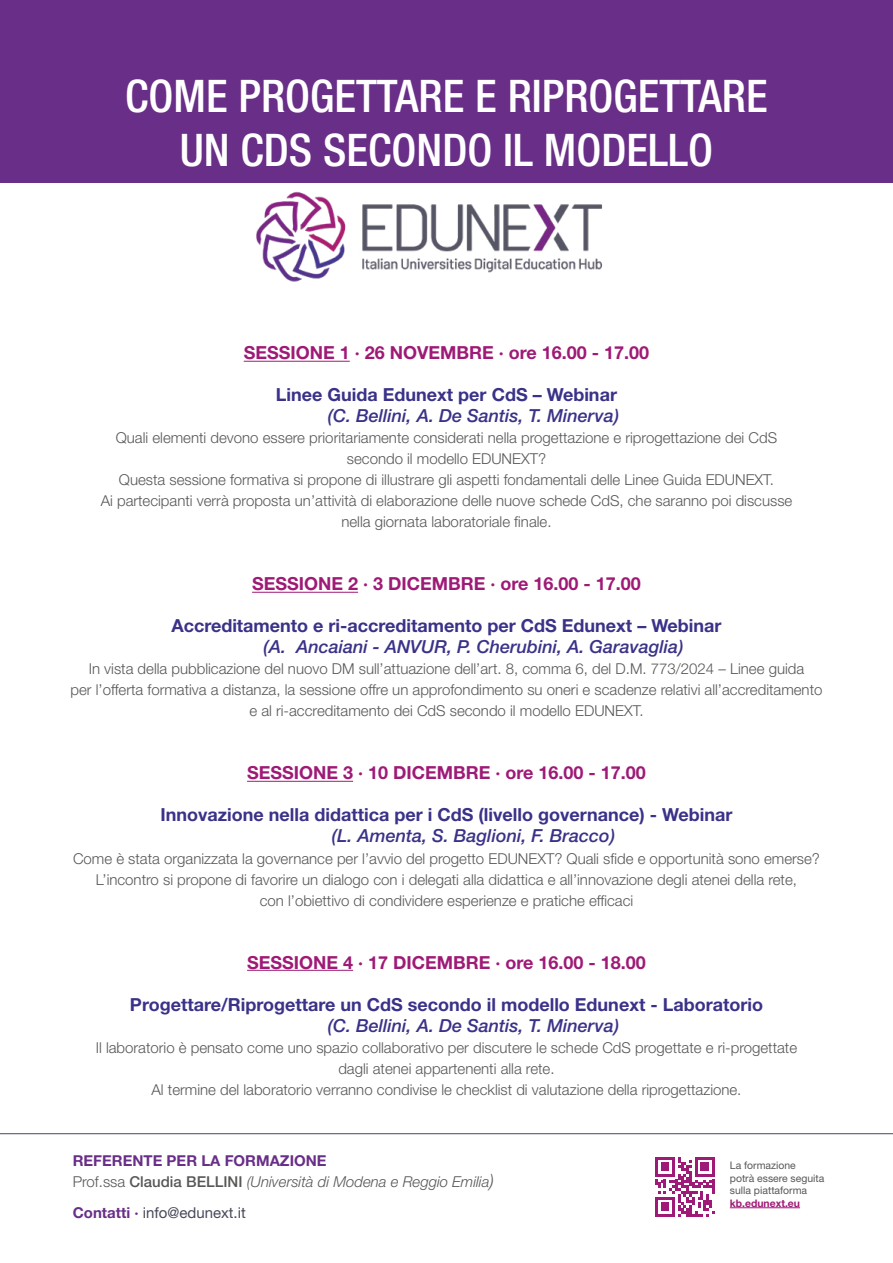
<style>
.page{position:relative;width:893px;height:1263px;background:#fff}
.page>*{position:absolute;margin:0;border:0;box-sizing:border-box;transform-origin:0 0}
.t1{font:500 condensed 45px/54px "Helvetica Neue LT Std";color:#fff;text-align:center}
.t2{font:700 18px "Helvetica Neue LT Std";color:#3a3288}
.t3{font:700 18px "Helvetica Neue LT Std";color:#9e1a76}
.t4{font:italic 500 18px "Helvetica Neue LT Std";color:#3a3288}
.t5{font:300 15px/21px "Helvetica Neue LT Std";color:#575756;text-align:center}
.t6{font:italic 300 15px/21px "Helvetica Neue LT Std";color:#575756}
.t7{font:15px "Helvetica Neue LT Std";color:#47495a}
.t8{font:10.35px/12.5px "Helvetica Neue LT Std";color:#575756}
.t9{font:700 10.35px "Helvetica Neue LT Std";color:#9e1a76}
.s1{font-weight:700;font-style:normal;color:#692e87}
.s2{font-style:normal}
.s3{font-weight:500;font-style:normal}
.s4{font-size:18px}
.s5{font-weight:700;color:#692e87}
</style>
<div class="page">
<div style="left:0;top:0;width:893px;height:182px;background:#692e87"></div>
<hr style="left:244px;top:361px;width:106px;height:1px;background:#9e1a76">
<hr style="left:252px;top:592px;width:106px;height:1px;background:#9e1a76">
<hr style="left:247px;top:781px;width:106px;height:1px;background:#9e1a76">
<hr style="left:247px;top:970px;width:106px;height:1px;background:#9e1a76">
<hr style="left:730px;top:1207px;width:70px;height:1px;background:#9e1a76">
<img style="left:256px;top:191px;width:346px;height:91px">
<svg style="left:655px;top:1157px;width:60px;height:60px"></svg>
<hr style="left:0;top:1133px;width:893px;height:1px;background:#47495a">
<h1 class="t1" style="left:125px;top:68px;width:644px">COME PROGETTARE E RIPROGETTARE<br>UN CDS SECONDO IL MODELLO</h1>
<p class="t3" style="left:244px;top:342px;width:407px">SESSIONE 1 · 26 NOVEMBRE · ore 16.00 - 17.00</p>
<p class="t2" style="left:276px;top:384px;width:342px">Linee Guida Edunext per CdS – Webinar</p>
<p class="t4" style="left:328px;top:405px;width:293px">(C. Bellini, A. De Santis, T. Minerva)</p>
<p class="t5" style="left:101px;top:427px;width:693px">Quali elementi devono essere prioritariamente considerati nella progettazione e riprogettazione dei CdS secondo il modello EDUNEXT?<br>Questa sessione formativa si propone di illustrare gli aspetti fondamentali delle Linee Guida EDUNEXT.<br>Ai partecipanti verrà proposta un’attività di elaborazione delle nuove schede CdS, che saranno poi discusse nella giornata laboratoriale finale.</p>
<p class="t3" style="left:252px;top:573px;width:390px">SESSIONE 2 · 3 DICEMBRE · ore 16.00 - 17.00</p>
<p class="t2" style="left:171px;top:615px;width:552px">Accreditamento e ri-accreditamento per CdS Edunext – Webinar</p>
<p class="t4" style="left:263px;top:636px;width:422px">(A. Ancaiani - ANVUR, P. Cherubini, A. Garavaglia)</p>
<p class="t5" style="left:71px;top:658px;width:753px">In vista della pubblicazione del nuovo DM sull’attuazione dell’art. 8, comma 6, del D.M. 773/2024 – Linee guida<br>per l’offerta formativa a distanza, la sessione offre un approfondimento su oneri e scadenze relativi all’accreditamento e al ri-accreditamento dei CdS secondo il modello EDUNEXT.</p>
<p class="t3" style="left:247px;top:762px;width:400px">SESSIONE 3 · 10 DICEMBRE · ore 16.00 - 17.00</p>
<p class="t2" style="left:161px;top:804px;width:573px">Innovazione nella didattica per i CdS (livello governance) - Webinar</p>
<p class="t4" style="left:332px;top:825px;width:285px">(L. Amenta, S. Baglioni, F. Bracco)</p>
<p class="t5" style="left:73px;top:847px;width:748px">Come è stata organizzata la governance per l’avvio del progetto EDUNEXT? Quali sfide e opportunità sono emerse?<br>L’incontro si propone di favorire un dialogo con i delegati alla didattica e all’innovazione degli atenei della rete,<br>con l’obiettivo di condividere esperienze e pratiche efficaci</p>
<p class="t3" style="left:247px;top:951px;width:400px">SESSIONE 4 · 17 DICEMBRE · ore 16.00 - 18.00</p>
<p class="t2" style="left:130px;top:993px;width:634px">Progettare/Riprogettare un CdS secondo il modello Edunext - Laboratorio</p>
<p class="t4" style="left:328px;top:1014px;width:293px">(C. Bellini, A. De Santis, T. Minerva)</p>
<p class="t5" style="left:96px;top:1036px;width:703px">Il laboratorio è pensato come uno spazio collaborativo per discutere le schede CdS progettate e ri-progettate dagli atenei appartenenti alla rete.<br>Al termine del laboratorio verranno condivise le checklist di valutazione della riprogettazione.</p>
<p class="t6" style="left:73px;top:1150px;width:423px"><span class="s1">REFERENTE PER LA FORMAZIONE<br></span><span class="s2">Prof.ssa</span> <span class="s3">Claudia BELLINI</span> (Università di Modena e Reggio Emilia<span class="s4">)</span></p>
<p class="t7" style="left:73px;top:1204px;width:175px"><span class="s5">Contatti ·</span> info@edunext.it</p>
<p class="t8" style="left:730px;top:1159px;width:96px">La formazione<br>potrà essere seguita sulla piattaforma</p>
<p class="t9" style="left:730px;top:1196px;width:72px">kb.edunext.eu</p>
</div>
